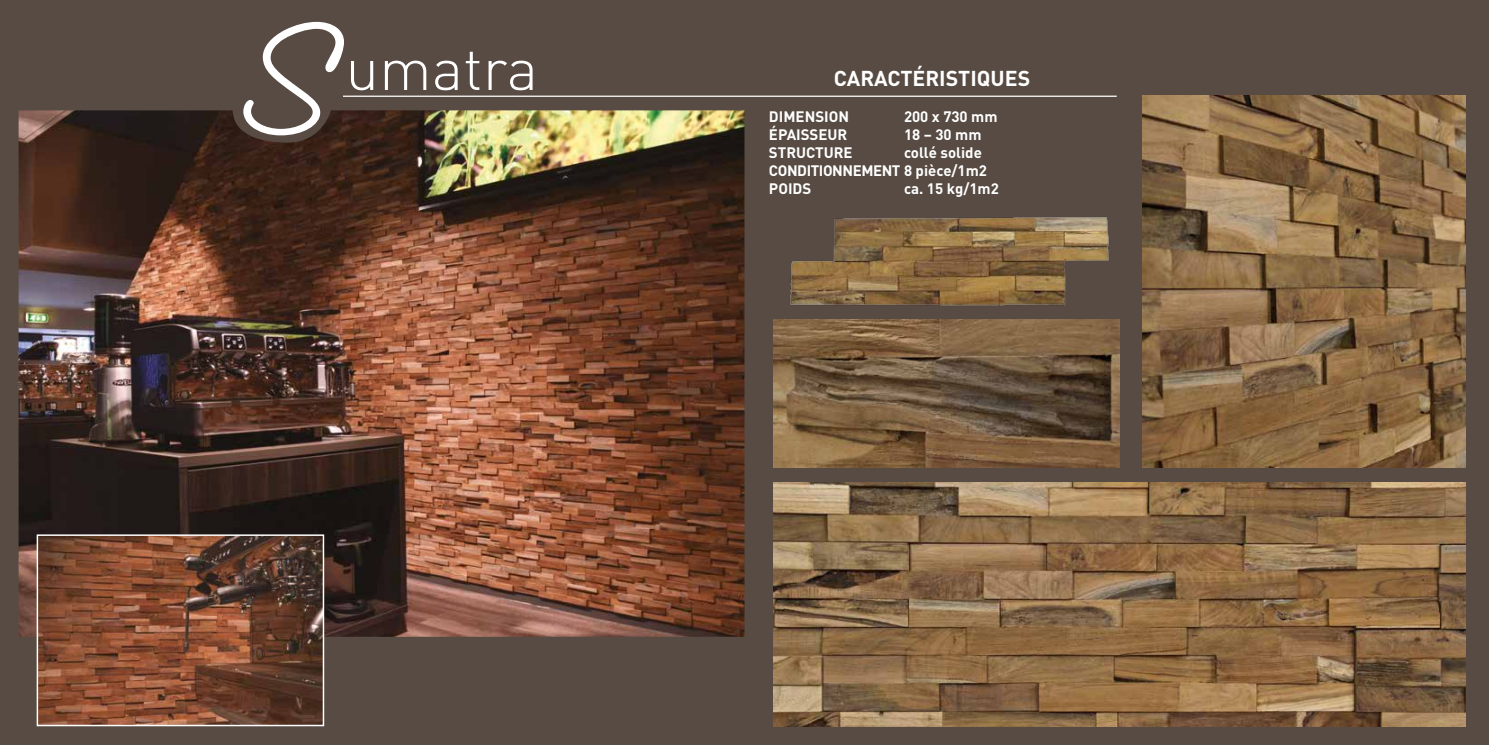
<style>
.page{position:relative;width:1489px;height:745px;background:#fff}
.page>*{position:absolute;margin:0;border:0;box-sizing:border-box;transform-origin:0 0}
.t1{font:175px "Studio Scr ITC";color:#fff}
.t2{font:300 60px "DIN";color:#fff}
.t3{font:700 21.25px "DIN";color:#fff}
.t4{font:700 15px/18px "DIN";color:#fff}
</style>
<div class="page">
<div style="left:0;top:0;width:1488px;height:744px;background:#574b43"></div>
<img style="left:1142px;top:95px;width:323px;height:372px">
<img style="left:773px;top:319px;width:346px;height:148px">
<img style="left:19px;top:110px;width:725px;height:526px">
<img style="left:773px;top:482px;width:692px;height:243px">
<hr style="left:343px;top:95px;width:773px;height:2px;background:#fff">
<img style="left:39px;top:536px;width:283px;height:187px">
<div style="left:37px;top:534px;width:287px;height:191px;border:1px solid #fff"></div>
<img style="left:790px;top:217px;width:319px;height:89px">
<h1 class="t1" style="left:255px;top:-25px;width:80px">S</h1>
<h2 class="t2" style="left:345px;top:31px;width:194px">umatra</h2>
<h3 class="t3" style="left:833px;top:64px;width:198px">CARACTÉRISTIQUES</h3>
<p class="t4" style="left:769px;top:107px;width:82px">DIMENSION</p>
<p class="t4" style="left:904px;top:107px;width:95px">200 x 730 mm</p>
<p class="t4" style="left:769px;top:125px;width:80px">ÉPAISSEUR</p>
<p class="t4" style="left:904px;top:125px;width:79px">18 – 30 mm</p>
<p class="t4" style="left:769px;top:143px;width:85px">STRUCTURE</p>
<p class="t4" style="left:769px;top:143px;width:219px;text-indent:135px">collé solide<br>CONDITIONNEMENT 8 pièce/1m2<br>POIDS</p>
<p class="t4" style="left:904px;top:179px;width:96px">ca. 15 kg/1m2</p>
</div>
